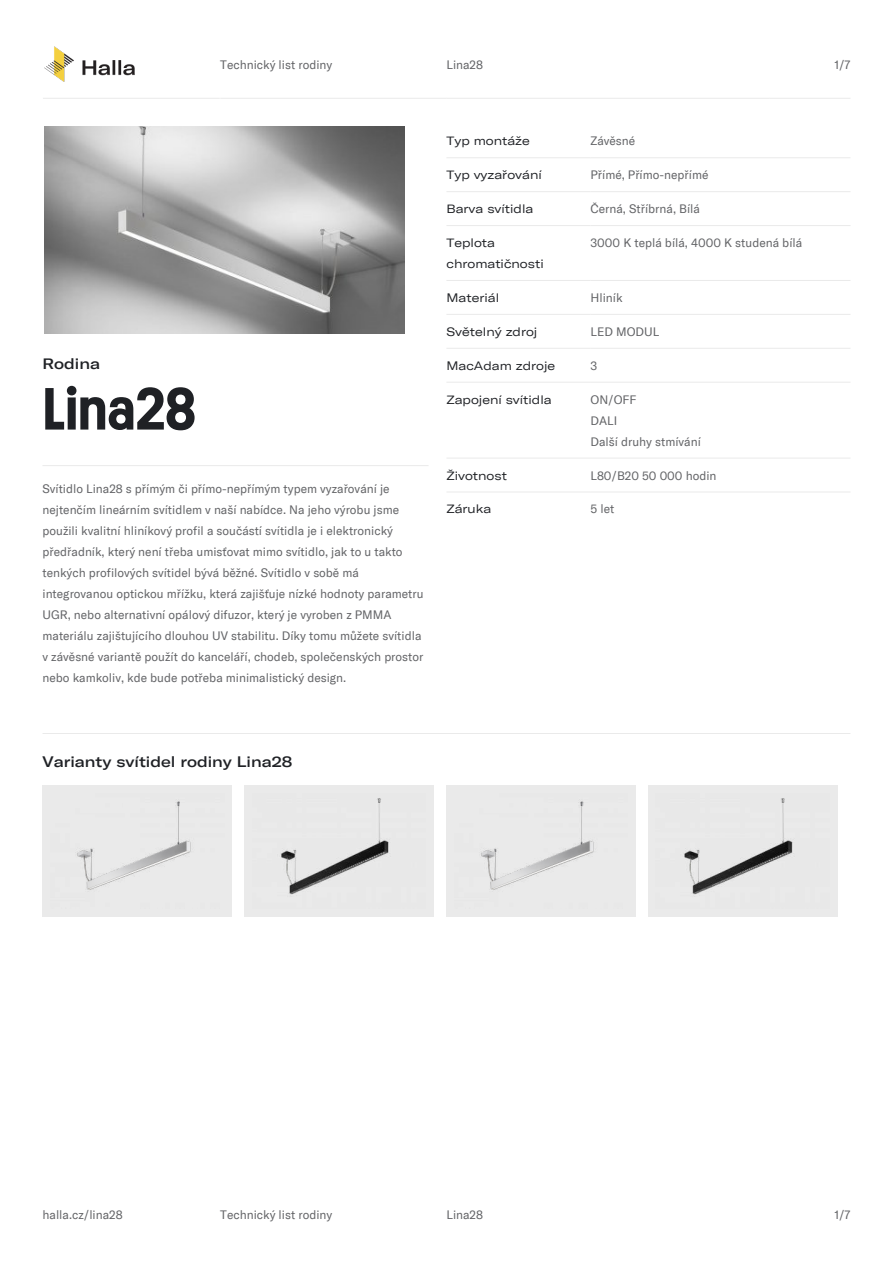
<style>
.page{position:relative;width:893px;height:1263px;background:#fff}
.page>*{position:absolute;margin:0;border:0;box-sizing:border-box;transform-origin:0 0}
.t1{font:500 60px "Platform";color:#1f2125}
.t2{font:500 expanded 15px "GT America";color:#1f2125}
.t3{font:12px/21px "GT America";color:#636467}
.t4{font:expanded 12px/21px "GT America";color:#1f2125}
</style>
<div class="page">
<img style="left:45px;top:47px;width:90px;height:35px">
<hr style="left:43px;top:98px;width:177px;height:1px;background:#eaeaea">
<hr style="left:221px;top:98px;width:225px;height:1px;background:#eaeaea">
<hr style="left:447px;top:98px;width:322px;height:1px;background:#eaeaea">
<hr style="left:770px;top:98px;width:80px;height:1px;background:#eaeaea">
<img style="left:45px;top:127px;width:360px;height:207px">
<hr style="left:43px;top:465px;width:385px;height:1px;background:#eaeaea">
<hr style="left:447px;top:157px;width:143px;height:1px;background:#eaeaea">
<hr style="left:447px;top:191px;width:143px;height:1px;background:#eaeaea">
<hr style="left:447px;top:225px;width:143px;height:1px;background:#eaeaea">
<hr style="left:447px;top:280px;width:143px;height:1px;background:#eaeaea">
<hr style="left:447px;top:314px;width:143px;height:1px;background:#eaeaea">
<hr style="left:447px;top:348px;width:143px;height:1px;background:#eaeaea">
<hr style="left:447px;top:382px;width:143px;height:1px;background:#eaeaea">
<hr style="left:447px;top:458px;width:143px;height:1px;background:#eaeaea">
<hr style="left:447px;top:491px;width:143px;height:1px;background:#eaeaea">
<hr style="left:591px;top:157px;width:259px;height:1px;background:#eaeaea">
<hr style="left:591px;top:191px;width:259px;height:1px;background:#eaeaea">
<hr style="left:591px;top:225px;width:259px;height:1px;background:#eaeaea">
<hr style="left:591px;top:280px;width:259px;height:1px;background:#eaeaea">
<hr style="left:591px;top:314px;width:259px;height:1px;background:#eaeaea">
<hr style="left:591px;top:348px;width:259px;height:1px;background:#eaeaea">
<hr style="left:591px;top:382px;width:259px;height:1px;background:#eaeaea">
<hr style="left:591px;top:458px;width:259px;height:1px;background:#eaeaea">
<hr style="left:591px;top:491px;width:259px;height:1px;background:#eaeaea">
<hr style="left:43px;top:733px;width:807px;height:1px;background:#eaeaea">
<div style="left:43px;top:785px;width:189px;height:131px;background:#eaeaea"></div>
<div style="left:244px;top:785px;width:190px;height:131px;background:#eaeaea"></div>
<div style="left:446px;top:785px;width:190px;height:131px;background:#eaeaea"></div>
<div style="left:648px;top:785px;width:189px;height:131px;background:#eaeaea"></div>
<img style="left:77px;top:801px;width:114px;height:89px">
<img style="left:281px;top:798px;width:108px;height:97px">
<img style="left:481px;top:801px;width:113px;height:89px">
<img style="left:684px;top:798px;width:110px;height:97px">
<p class="t3" style="left:220px;top:55px;width:114px">Technický list rodiny</p>
<p class="t3" style="left:446px;top:55px;width:38px">Lina28</p>
<p class="t3" style="left:834px;top:55px;width:18px">1/7</p>
<p class="t2" style="left:43px;top:354px;width:59px">Rodina</p>
<h1 class="t1" style="left:43px;top:365px;width:155px">Lina28</h1>
<p class="t3" style="left:43px;top:478px;width:383px">Svítidlo Lina28 s přímým či přímo-nepřímým typem vyzařování je nejtenčím lineárním svítidlem v naší nabídce. Na jeho výrobu jsme použili kvalitní hliníkový profil a součástí svítidla je i elektronický předřadník, který není třeba umisťovat mimo svítidlo, jak to u takto tenkých profilových svítidel bývá běžné. Svítidlo v sobě má integrovanou optickou mřížku, která zajišťuje nízké hodnoty parametru UGR, nebo alternativní opálový difuzor, který je vyroben z PMMA materiálu zajištujícího dlouhou UV stabilitu. Díky tomu můžete svítidla v závěsné variantě použít do kanceláří, chodeb, společenských prostor nebo kamkoliv, kde bude potřeba minimalistický design.</p>
<p class="t4" style="left:446px;top:131px;width:85px">Typ montáže</p>
<p class="t3" style="left:590px;top:131px;width:46px">Závěsné</p>
<p class="t4" style="left:446px;top:164px;width:97px">Typ vyzařování</p>
<p class="t3" style="left:590px;top:164px;width:119px">Přímé, Přímo-nepřímé</p>
<p class="t4" style="left:446px;top:198px;width:88px">Barva svítidla</p>
<p class="t3" style="left:590px;top:198px;width:111px">Černá, Stříbrná, Bílá</p>
<p class="t4" style="left:446px;top:232px;width:99px">Teplota chromatičnosti</p>
<p class="t3" style="left:590px;top:232px;width:213px">3000 K teplá bílá, 4000 K studená bílá</p>
<p class="t4" style="left:446px;top:287px;width:54px">Materiál</p>
<p class="t3" style="left:590px;top:287px;width:34px">Hliník</p>
<p class="t4" style="left:446px;top:321px;width:92px">Světelný zdroj</p>
<p class="t3" style="left:590px;top:321px;width:70px">LED MODUL</p>
<p class="t4" style="left:446px;top:355px;width:110px">MacAdam zdroje</p>
<p class="t3" style="left:590px;top:355px;width:8px">3</p>
<p class="t4" style="left:446px;top:389px;width:107px">Zapojení svítidla</p>
<p class="t3" style="left:590px;top:389px;width:112px">ON/OFF<br>DALI<br>Další druhy stmívání</p>
<p class="t4" style="left:446px;top:465px;width:62px">Životnost</p>
<p class="t3" style="left:590px;top:465px;width:128px">L80/B20 50 000 hodin</p>
<p class="t4" style="left:446px;top:499px;width:46px">Záruka</p>
<p class="t3" style="left:590px;top:499px;width:25px">5 let</p>
<p class="t2" style="left:43px;top:752px;width:251px">Varianty svítidel rodiny Lina28</p>
<p class="t3" style="left:43px;top:1204px;width:82px">halla.cz/lina28</p>
<p class="t3" style="left:220px;top:1204px;width:114px">Technický list rodiny</p>
<p class="t3" style="left:446px;top:1204px;width:38px">Lina28</p>
<p class="t3" style="left:834px;top:1204px;width:18px">1/7</p>
</div>
